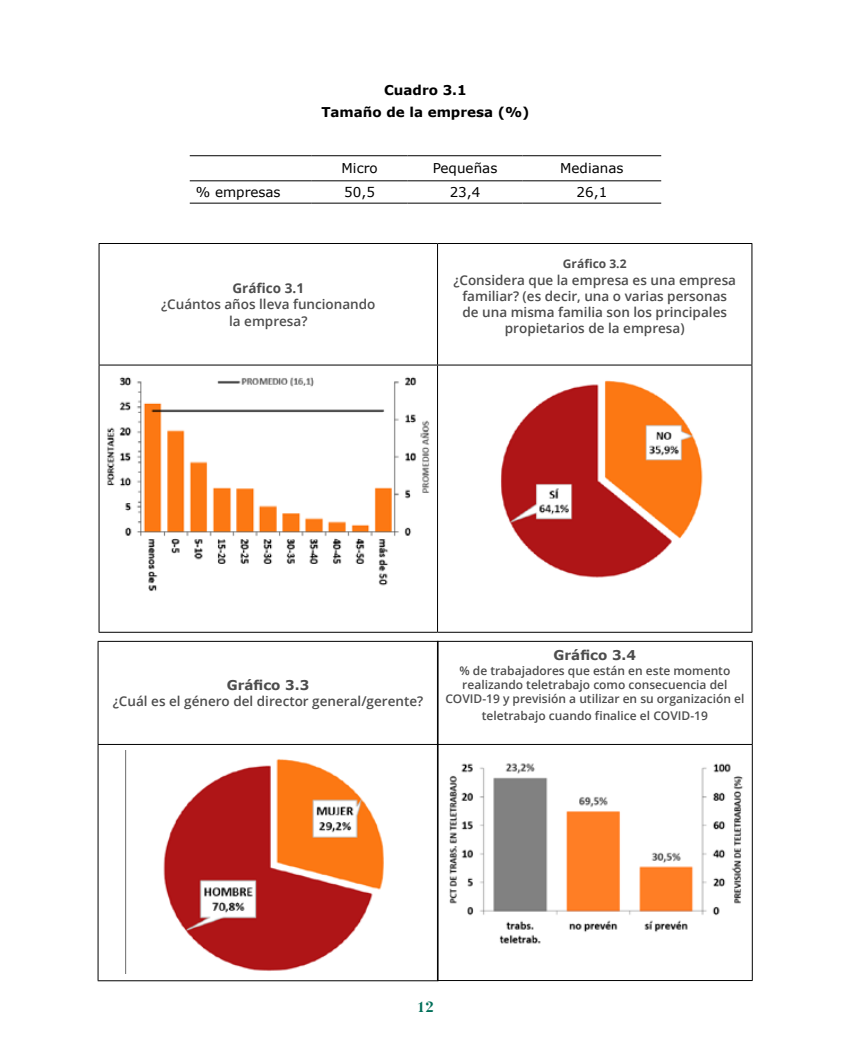
<style>
.page{position:relative;width:851px;height:1063px;background:#fff}
.page>*{position:absolute;margin:0;border:0;box-sizing:border-box;transform-origin:0 0}
.t1{font:700 15px "Berlingske Serif";color:#006f59}
.t2{font:600 13.5px/16.2px "Open Sans";color:#4d4d4d;text-align:center}
.t3{font:13.5px "Verdana";color:#000}
.t4{font:700 13.5px/21.6px "Verdana";color:#000;text-align:center}
.t5{font:700 13.5px "Verdana";color:#4d4d4d}
.t6{font:700 13.5px "Open Sans";color:#4d4d4d}
.t7{font:600 12px/14.4px "Open Sans";color:#4d4d4d;text-align:center}
.t8{font:700 12px "Open Sans";color:#4d4d4d}
</style>
<div class="page">
<hr style="left:190px;top:155px;width:122px;height:1px;background:#000">
<hr style="left:312px;top:155px;width:95px;height:1px;background:#000">
<hr style="left:407px;top:155px;width:115px;height:1px;background:#000">
<hr style="left:522px;top:155px;width:139px;height:1px;background:#000">
<hr style="left:190px;top:180px;width:122px;height:1px;background:#000">
<hr style="left:312px;top:180px;width:95px;height:1px;background:#000">
<hr style="left:407px;top:180px;width:115px;height:1px;background:#000">
<hr style="left:522px;top:180px;width:139px;height:1px;background:#000">
<hr style="left:190px;top:203px;width:122px;height:1px;background:#000">
<hr style="left:312px;top:203px;width:95px;height:1px;background:#000">
<hr style="left:407px;top:203px;width:115px;height:1px;background:#000">
<hr style="left:522px;top:203px;width:139px;height:1px;background:#000">
<hr style="left:99px;top:243px;width:338px;height:1px;background:#000">
<hr style="left:99px;top:244px;width:1px;height:121px;background:#000">
<hr style="left:437px;top:243px;width:315px;height:1px;background:#000">
<hr style="left:437px;top:244px;width:1px;height:121px;background:#000">
<hr style="left:751px;top:244px;width:1px;height:121px;background:#000">
<hr style="left:99px;top:365px;width:338px;height:1px;background:#000">
<hr style="left:99px;top:365px;width:1px;height:267px;background:#000">
<hr style="left:437px;top:365px;width:315px;height:1px;background:#000">
<hr style="left:437px;top:365px;width:1px;height:267px;background:#000">
<hr style="left:751px;top:365px;width:1px;height:267px;background:#000">
<hr style="left:99px;top:632px;width:338px;height:1px;background:#000">
<hr style="left:437px;top:632px;width:315px;height:1px;background:#000">
<img style="left:107px;top:377px;width:323px;height:214px">
<img style="left:501px;top:380px;width:202px;height:198px">
<hr style="left:98px;top:641px;width:340px;height:1px;background:#000">
<hr style="left:98px;top:642px;width:1px;height:102px;background:#000">
<hr style="left:98px;top:744px;width:340px;height:1px;background:#000">
<hr style="left:98px;top:745px;width:1px;height:235px;background:#000">
<hr style="left:98px;top:980px;width:340px;height:1px;background:#000">
<img style="left:126px;top:750px;width:258px;height:224px">
<hr style="left:437px;top:641px;width:315px;height:1px;background:#000">
<hr style="left:437px;top:642px;width:1px;height:102px;background:#000">
<hr style="left:751px;top:642px;width:1px;height:102px;background:#000">
<hr style="left:437px;top:744px;width:315px;height:1px;background:#000">
<hr style="left:437px;top:745px;width:1px;height:235px;background:#000">
<hr style="left:751px;top:745px;width:1px;height:235px;background:#000">
<hr style="left:437px;top:980px;width:315px;height:1px;background:#000">
<img style="left:449px;top:763px;width:294px;height:181px">
<p class="t4" style="left:321px;top:79px;width:210px">Cuadro 3.1<br>Tamaño de la empresa (%)</p>
<p class="t3" style="left:341px;top:159px;width:38px">Micro</p>
<p class="t3" style="left:432px;top:159px;width:66px">Pequeñas</p>
<p class="t3" style="left:560px;top:159px;width:65px">Medianas</p>
<p class="t3" style="left:196px;top:183px;width:86px">% empresas</p>
<p class="t3" style="left:344px;top:183px;width:32px">50,5</p>
<p class="t3" style="left:449px;top:183px;width:32px">23,4</p>
<p class="t3" style="left:576px;top:183px;width:32px">26,1</p>
<p class="t6" style="left:232px;top:279px;width:73px">Gráfico 3.1</p>
<p class="t2" style="left:161px;top:296px;width:216px">¿Cuántos años lleva funcionando la empresa?</p>
<p class="t8" style="left:563px;top:256px;width:65px">Gráfico 3.2</p>
<p class="t2" style="left:453px;top:271px;width:284px">¿Considera que la empresa es una empresa familiar? (es decir, una o varias personas de una misma familia son los principales propietarios de la empresa)</p>
<p class="t5" style="left:227px;top:675px;width:84px">Gráfico 3.3</p>
<p class="t2" style="left:113px;top:693px;width:312px">¿Cuál es el género del director general/gerente?</p>
<p class="t5" style="left:553px;top:646px;width:84px">Gráfico 3.4</p>
<p class="t7" style="left:445px;top:663px;width:300px">% de trabajadores que están en este momento realizando teletrabajo como consecuencia del<br>COVID-19 y previsión a utilizar en su organización el</p>
<p class="t7" style="left:482px;top:708px;width:227px">teletrabajo cuando finalice el COVID-19</p>
<p class="t1" style="left:417px;top:994px;width:19px">12</p>
</div>
